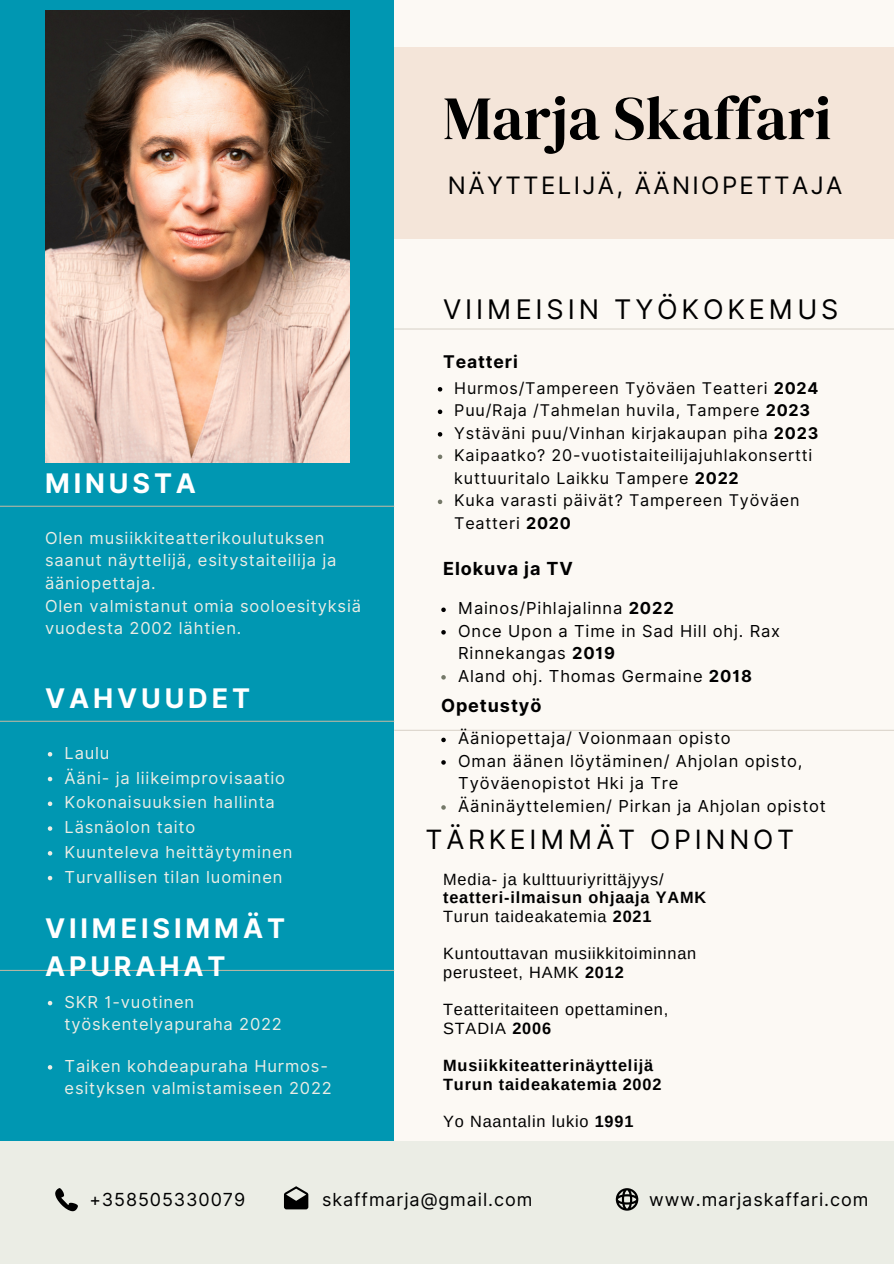
<style>
.page{position:relative;width:894px;height:1264px;background:#fff}
.page>*{position:absolute;margin:0;border:0;box-sizing:border-box;transform-origin:0 0}
.t1{font:61.5px "DM Serif Display";color:#000}
.t2{font:700 27px/38.2px "Inter";letter-spacing:.145em;color:#fff}
.t3{font:27px "Inter";letter-spacing:.14em;color:#000}
.t4{font:26.55px "Inter";letter-spacing:.14em;color:#000}
.t5{font:24px "Inter";letter-spacing:.1em;color:#000}
.t6{font:18px "Inter";letter-spacing:.05em;color:#000}
.t7{font:700 18px "Inter";letter-spacing:.05em;color:#000}
.t8{font:700 17.55px "Inter";letter-spacing:.05em;color:#000}
.t9{font:16.5px/22.5px "Inter";letter-spacing:.05em;color:#ebede5}
.t10{font:16.5px/22.5px "Inter";letter-spacing:.05em;color:#000}
.t11{font:16.35px/18.6px "Arimo";letter-spacing:.05em;color:#000}
.t12{font:700 16.35px/18.6px "Arimo";letter-spacing:.05em;color:#000}
.t13{font:16.2px/22.5px "Inter";letter-spacing:.05em;color:#000}
.s1{font-weight:700}
</style>
<div class="page">
<div style="left:0;top:0;width:893px;height:1263px;background:#fcf9f4"></div>
<div style="left:0;top:48px;width:893px;height:191px;background:#f4e5d9"></div>
<div style="left:0;top:0;width:394px;height:1263px;background:#0097b2"></div>
<hr style="left:0;top:505px;width:394px;height:2px;background:#b2b6a4">
<hr style="left:0;top:720px;width:394px;height:2px;background:#b2b6a4">
<hr style="left:394px;top:729px;width:499px;height:2px;background:#dbd5cb">
<hr style="left:394px;top:328px;width:499px;height:1px;background:#dbd5cb">
<img style="left:45px;top:11px;width:304px;height:451px">
<div style="left:0;top:1141px;width:893px;height:122px;background:#ebede5"></div>
<svg style="left:284px;top:1186px;width:24px;height:23px"></svg>
<svg style="left:615px;top:1188px;width:23px;height:22px"></svg>
<svg style="left:55px;top:1188px;width:23px;height:23px"></svg>
<hr style="left:0;top:969px;width:394px;height:2px;background:#b2b6a4">
<svg style="left:48px;top:752px;width:4px;height:4px"></svg>
<svg style="left:48px;top:776px;width:4px;height:5px"></svg>
<svg style="left:48px;top:801px;width:4px;height:5px"></svg>
<svg style="left:48px;top:826px;width:4px;height:4px"></svg>
<svg style="left:48px;top:851px;width:4px;height:4px"></svg>
<svg style="left:48px;top:875px;width:4px;height:5px"></svg>
<svg style="left:48px;top:1000px;width:4px;height:5px"></svg>
<svg style="left:48px;top:1065px;width:4px;height:4px"></svg>
<svg style="left:437px;top:387px;width:5px;height:4px"></svg>
<svg style="left:437px;top:409px;width:5px;height:5px"></svg>
<svg style="left:437px;top:432px;width:5px;height:4px"></svg>
<svg style="left:437px;top:454px;width:5px;height:5px"></svg>
<svg style="left:437px;top:499px;width:5px;height:5px"></svg>
<svg style="left:441px;top:607px;width:4px;height:5px"></svg>
<svg style="left:441px;top:630px;width:4px;height:4px"></svg>
<svg style="left:441px;top:675px;width:4px;height:4px"></svg>
<svg style="left:441px;top:737px;width:4px;height:5px"></svg>
<svg style="left:441px;top:760px;width:4px;height:4px"></svg>
<svg style="left:441px;top:805px;width:4px;height:4px"></svg>
<h5 class="t1" style="left:443px;top:75px;width:390px">Marja Skaffari</h5>
<p class="t5" style="left:448px;top:171px;width:396px">NÄYTTELIJÄ, ÄÄNIOPETTAJA</p>
<p class="t3" style="left:443px;top:293px;width:396px">VIIMEISIN TYÖKOKEMUS</p>
<p class="t2" style="left:45px;top:464px;width:152px">MINUSTA</p>
<p class="t9" style="left:45px;top:526px;width:317px">Olen musiikkiteatterikoulutuksen saanut näyttelijä, esitystaiteilija ja ääniopettaja.<br>Olen valmistanut omia sooloesityksiä vuodesta 2002 lähtien.</p>
<p class="t2" style="left:45px;top:679px;width:206px">VAHVUUDET</p>
<p class="t9" style="left:65px;top:741px;width:46px">Laulu</p>
<p class="t9" style="left:65px;top:766px;width:222px">Ääni- ja liikeimprovisaatio</p>
<p class="t9" style="left:65px;top:791px;width:212px">Kokonaisuuksien hallinta</p>
<h2 class="t9" style="left:65px;top:815px;width:132px">Läsnäolon taito</h2>
<p class="t9" style="left:65px;top:840px;width:229px">Kuunteleva heittäytyminen</p>
<p class="t9" style="left:65px;top:865px;width:219px">Turvallisen tilan luominen</p>
<h1 class="t2" style="left:45px;top:909px;width:241px">VIIMEISIMMÄT<br>APURAHAT</h1>
<h4 class="t9" style="left:65px;top:990px;width:219px">SKR 1-vuotinen työskentelyapuraha 2022</h4>
<h3 class="t9" style="left:65px;top:1054px;width:269px">Taiken kohdeapuraha Hurmos&shy;esityksen valmistamiseen 2022</h3>
<h3 class="t8" style="left:443px;top:351px;width:76px">Teatteri</h3>
<p class="t13" style="left:454px;top:376px;width:365px">Hurmos/Tampereen Työväen Teatteri <span class="s1">2024</span></p>
<h5 class="t13" style="left:454px;top:399px;width:357px">Puu/Raja /Tahmelan huvila, Tampere <span class="s1">2023</span></h5>
<p class="t13" style="left:454px;top:421px;width:365px">Ystäväni puu/Vinhan kirjakaupan piha <span class="s1">2023</span></p>
<p class="t13" style="left:454px;top:444px;width:359px">Kaipaatko? 20-vuotistaiteilijajuhlakonsertti kuttuuritalo Laikku Tampere <span class="s1">2022</span></p>
<p class="t13" style="left:454px;top:489px;width:346px">Kuka varasti päivät? Tampereen Työväen<br>Teatteri <span class="s1">2020</span></p>
<h5 class="t7" style="left:443px;top:557px;width:131px">Elokuva ja TV</h5>
<h6 class="t10" style="left:458px;top:597px;width:217px">Mainos/Pihlajalinna <span class="s1">2022</span></h6>
<h6 class="t10" style="left:458px;top:619px;width:323px">Once Upon a Time in Sad Hill ohj. Rax<br>Rinnekangas <span class="s1">2019</span></h6>
<h6 class="t10" style="left:458px;top:664px;width:295px">Aland ohj. Thomas Germaine <span class="s1">2018</span></h6>
<h6 class="t7" style="left:441px;top:695px;width:102px">Opetustyö</h6>
<p class="t10" style="left:458px;top:727px;width:274px">Ääniopettaja/ Voionmaan opisto</p>
<h6 class="t10" style="left:458px;top:749px;width:346px">Oman äänen löytäminen/ Ahjolan opisto,<br>Työväenopistot Hki ja Tre</h6>
<p class="t10" style="left:458px;top:794px;width:369px">Ääninäyttelemien/ Pirkan ja Ahjolan opistot</p>
<p class="t4" style="left:425px;top:823px;width:370px">TÄRKEIMMÄT OPINNOT</p>
<p class="t11" style="left:443px;top:869px;width:264px">Media- ja kulttuuriyrittäjyys/ <span class="s1">teatteri-ilmaisun ohjaaja YAMK<br></span>Turun taideakatemia <span class="s1">2021</span></p>
<p class="t11" style="left:443px;top:944px;width:254px">Kuntouttavan musiikkitoiminnan perusteet, HAMK <span class="s1">2012</span></p>
<p class="t11" style="left:443px;top:1000px;width:227px">Teatteritaiteen opettaminen,<br>STADIA <span class="s1">2006</span></p>
<h5 class="t12" style="left:443px;top:1056px;width:220px">Musiikkiteatterinäyttelijä<br>Turun taideakatemia 2002</h5>
<p class="t11" style="left:443px;top:1112px;width:192px">Yo Naantalin lukio <span class="s1">1991</span></p>
<h2 class="t6" style="left:89px;top:1188px;width:157px">+358505330079</h2>
<h6 class="t6" style="left:322px;top:1188px;width:212px">skaffmarja@gmail.com</h6>
<h2 class="t6" style="left:649px;top:1188px;width:221px">www.marjaskaffari.com</h2>
</div>
